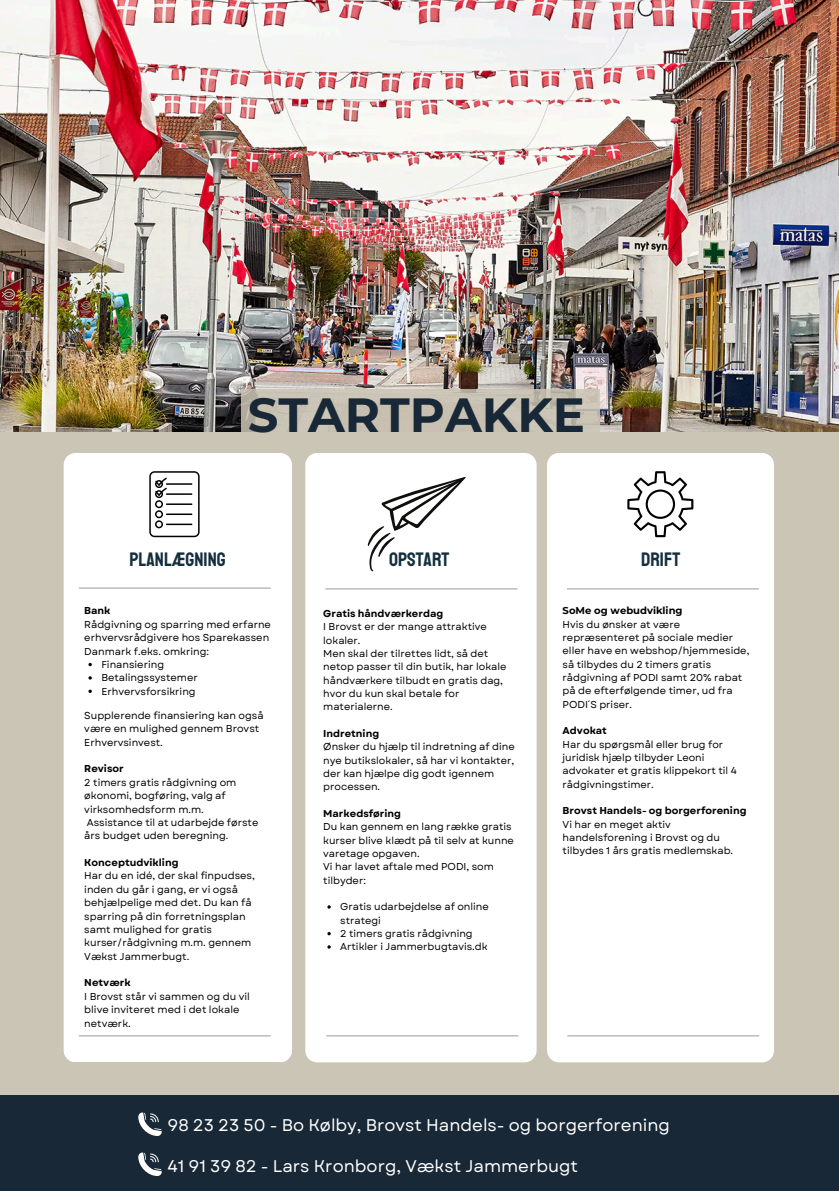
<style>
.page{position:relative;width:839px;height:1191px;background:#fff}
.page>*{position:absolute;margin:0;border:0;box-sizing:border-box;transform-origin:0 0}
.t1{font:700 48px "Montserrat";color:#182837}
.t2{font:19.8px "Staatliches";color:#152f3f}
.t3{font:17px "Garet";color:#fff}
.t4{font:10px/13.4px "Garet";color:#000}
.t5{font:700 10px "Garet";color:#000}
.t6{font:700 10px "Montserrat";color:#000}
</style>
<div class="page">
<div style="left:0;top:0;width:838px;height:1191px;background:#cbc5b5"></div>
<div style="left:0;top:1095px;width:838px;height:96px;background:#182837"></div>
<img style="left:0;top:0;width:838px;height:432px">
<div style="left:64px;top:453px;width:228px;height:609px;background:#fff"></div>
<div style="left:305px;top:453px;width:231px;height:609px;background:#fff"></div>
<div style="left:547px;top:453px;width:227px;height:609px;background:#fff"></div>
<hr style="left:79px;top:1035px;width:192px;height:2px;background:#4c5a5d">
<hr style="left:325px;top:588px;width:192px;height:2px;background:#4c5a5d">
<hr style="left:326px;top:1035px;width:192px;height:2px;background:#4c5a5d">
<hr style="left:567px;top:588px;width:191px;height:2px;background:#4c5a5d">
<hr style="left:567px;top:1035px;width:192px;height:2px;background:#4c5a5d">
<svg style="left:367px;top:477px;width:99px;height:94px;background:#e2e1e1"></svg>
<svg style="left:627px;top:471px;width:66px;height:66px;background:#d1d1d1"></svg>
<svg style="left:138px;top:1112px;width:24px;height:24px"></svg>
<svg style="left:149px;top:471px;width:50px;height:66px;background:#cbcbcb"></svg>
<hr style="left:79px;top:587px;width:192px;height:2px;background:#4c5a5d">
<svg style="left:138px;top:1153px;width:24px;height:23px"></svg>
<div style="left:241px;top:389px;width:358px;height:57px;background:#cbc5b5"></div>
<svg style="left:88px;top:663px;width:4px;height:3px"></svg>
<svg style="left:88px;top:676px;width:4px;height:4px"></svg>
<svg style="left:88px;top:690px;width:4px;height:3px"></svg>
<svg style="left:327px;top:905px;width:4px;height:4px"></svg>
<svg style="left:327px;top:932px;width:4px;height:3px"></svg>
<svg style="left:327px;top:945px;width:4px;height:4px"></svg>
<p class="t1" style="left:248px;top:386px;width:338px">STARTPAKKE</p>
<h1 class="t2" style="left:130px;top:547px;width:98px">PLANLÆGNING</h1>
<p class="t2" style="left:389px;top:547px;width:62px">OPSTART</p>
<h2 class="t2" style="left:641px;top:547px;width:41px">DRIFT</h2>
<p class="t5" style="left:84px;top:604px;width:28px">Bank</p>
<p class="t4" style="left:84px;top:618px;width:188px">Rådgivning og sparring med erfarne erhvervsrådgivere hos Sparekassen<br>Danmark f.eks. omkring:</p>
<p class="t4" style="left:101px;top:658px;width:64px">Finansiering</p>
<p class="t4" style="left:101px;top:671px;width:98px">Betalingssystemer</p>
<p class="t4" style="left:101px;top:685px;width:96px">Erhvervsforsikring</p>
<p class="t4" style="left:84px;top:709px;width:181px">Supplerende finansiering kan også være en mulighed gennem Brovst<br>Erhvervsinvest.</p>
<p class="t5" style="left:84px;top:762px;width:41px">Revisor</p>
<p class="t4" style="left:84px;top:776px;width:154px">2 timers gratis rådgivning om økonomi, bogføring, valg af virksomhedsform m.m.</p>
<p class="t4" style="left:84px;top:816px;width:176px">Assistance til at udarbejde første års budget uden beregning.</p>
<p class="t5" style="left:84px;top:855px;width:96px">Konceptudvikling</p>
<p class="t4" style="left:84px;top:869px;width:172px">Har du en idé, der skal finpudses, inden du går i gang, er vi også behjælpelige med det. Du kan få sparring på din forretningsplan samt mulighed for gratis kurser/rådgivning m.m. gennem<br>Vækst Jammerbugt.</p>
<p class="t5" style="left:84px;top:976px;width:48px">Netværk</p>
<p class="t4" style="left:84px;top:990px;width:167px">I Brovst står vi sammen og du vil blive inviteret med i det lokale netværk.</p>
<h2 class="t5" style="left:323px;top:606px;width:121px">Gratis håndværkerdag</h2>
<p class="t4" style="left:323px;top:620px;width:165px">I Brovst er der mange attraktive lokaler.</p>
<p class="t4" style="left:323px;top:647px;width:185px">Men skal der tilrettes lidt, så det netop passer til din butik, har lokale håndværkere tilbudt en gratis dag, hvor du kun skal betale for materialerne.</p>
<p class="t5" style="left:323px;top:726px;width:57px">Indretning</p>
<p class="t4" style="left:323px;top:740px;width:193px">Ønsker du hjælp til indretning af dine nye butikslokaler, så har vi kontakter, der kan hjælpe dig godt igennem processen.</p>
<p class="t5" style="left:323px;top:806px;width:79px">Markedsføring</p>
<p class="t4" style="left:323px;top:820px;width:192px">Du kan gennem en lang række gratis kurser blive klædt på til selv at kunne varetage opgaven.</p>
<p class="t4" style="left:323px;top:860px;width:172px">Vi har lavet aftale med PODI, som tilbyder:</p>
<p class="t4" style="left:340px;top:900px;width:150px">Gratis udarbejdelse af online strategi</p>
<p class="t4" style="left:340px;top:927px;width:134px">2 timers gratis rådgivning</p>
<p class="t4" style="left:340px;top:940px;width:149px">Artikler i Jammerbugtavis.dk</p>
<p class="t6" style="left:562px;top:604px;width:121px">SoMe og webudvikling</p>
<p class="t4" style="left:562px;top:618px;width:188px">Hvis du ønsker at være repræsenteret på sociale medier eller have en webshop/hjemmeside, så tilbydes du 2 timers gratis rådgivning af PODI samt 20% rabat på de efterfølgende timer, ud fra<br>PODI´S priser.</p>
<h2 class="t5" style="left:562px;top:724px;width:46px">Advokat</h2>
<p class="t4" style="left:562px;top:738px;width:176px">Har du spørgsmål eller brug for juridisk hjælp tilbyder Leoni advokater et gratis klippekort til 4 rådgivningstimer.</p>
<p class="t5" style="left:562px;top:804px;width:185px">Brovst Handels- og borgerforening</p>
<p class="t4" style="left:562px;top:818px;width:172px">Vi har en meget aktiv handelsforening i Brovst og du tilbydes 1 års gratis medlemskab.</p>
<p class="t3" style="left:167px;top:1113px;width:504px">98 23 23 50 - Bo Kølby, Brovst Handels- og borgerforening</p>
<p class="t3" style="left:167px;top:1154px;width:412px">41 91 39 82 - Lars Kronborg, Vækst Jammerbugt</p>
</div>
